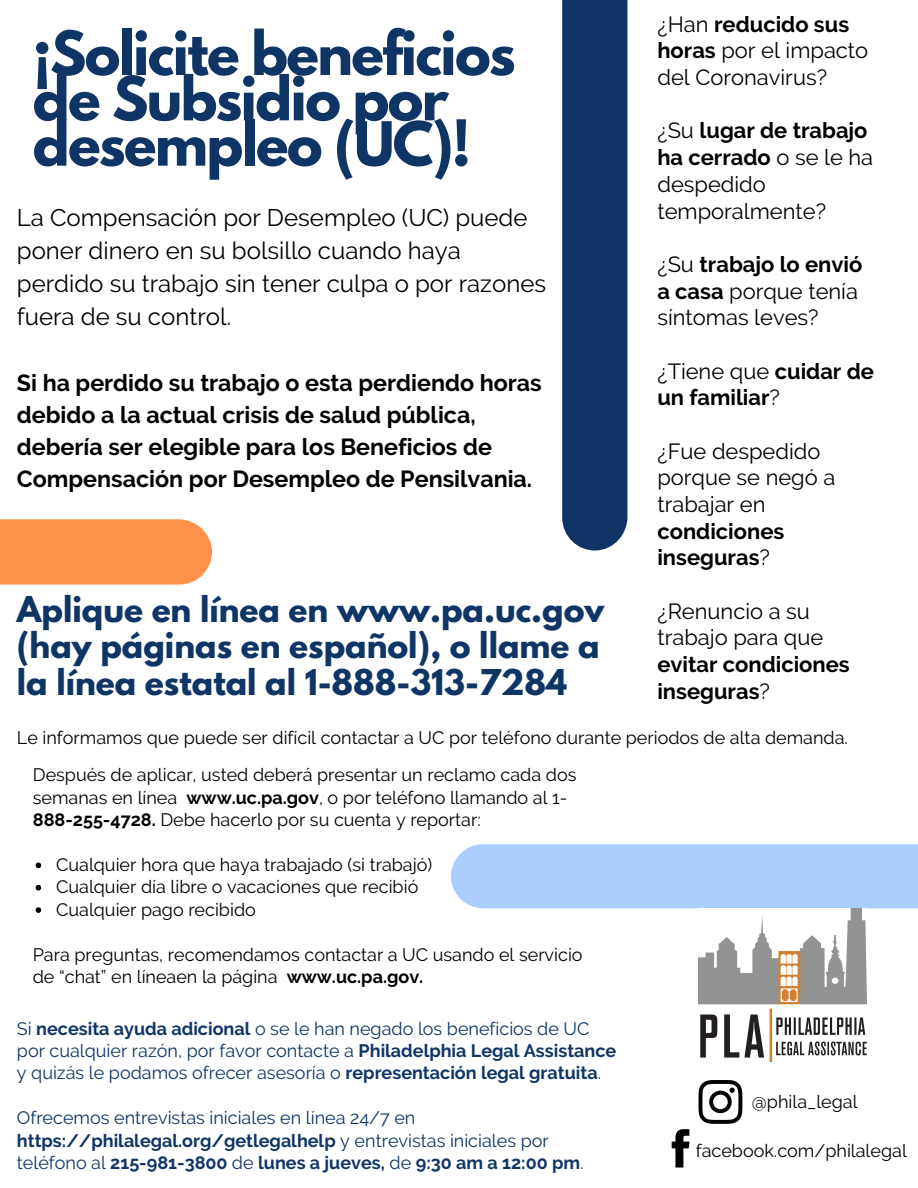
<style>
.page{position:relative;width:918px;height:1188px;background:#fff}
.page>*{position:absolute;margin:0;border:0;box-sizing:border-box;transform-origin:0 0}
.t1{font:700 54px/45.3px "League Spartan";letter-spacing:-.03em;color:#0f3566}
.t2{font:700 31.5px/36.6px "League Spartan";color:#0f3566}
.t3{font:24px/33px "Raleway";color:#000}
.t4{font:700 23.25px/32.2px "Raleway";color:#000}
.t5{font:21.9px/26.7px "Raleway";color:#000}
.t6{font:700 21.9px/26.7px "Raleway";color:#000}
.t7{font:18px/22.4px "Raleway";color:#000}
.t8{font:18px/22.4px "Raleway";color:#0f3566}
.s1{font-weight:700}
.s2{font-weight:400}
</style>
<div class="page">
<div style="left:0;top:519px;width:212px;height:66px;background:#ff914d"></div>
<svg style="left:36px;top:863px;width:5px;height:5px"></svg>
<svg style="left:36px;top:885px;width:5px;height:6px"></svg>
<svg style="left:36px;top:907px;width:5px;height:6px"></svg>
<div style="left:451px;top:844px;width:467px;height:64px;background:#aacfff"></div>
<div style="left:562px;top:0;width:65px;height:551px;background:#0f3566"></div>
<img style="left:699px;top:908px;width:167px;height:153px">
<svg style="left:672px;top:1129px;width:17px;height:39px"></svg>
<svg style="left:699px;top:1080px;width:43px;height:44px"></svg>
<h1 class="t1" style="left:33px;top:37px;width:484px">¡Solicite beneficios de Subsidio por desempleo (UC)!</h1>
<h3 class="t3" style="left:17px;top:201px;width:531px">La Compensación por Desempleo (UC) puede poner dinero en su bolsillo cuando haya perdido su trabajo sin tener culpa o por razones fuera de su control.</h3>
<p class="t4" style="left:17px;top:366px;width:526px">Si ha perdido su trabajo o esta perdiendo horas debido a la actual crisis de salud pública, debería ser elegible para los Beneficios de Compensación por Desempleo de Pensilvania.</p>
<h2 class="t2" style="left:17px;top:595px;width:589px">Aplique en línea en www.pa.uc.gov (hay páginas en español), o llame a la línea estatal al 1-888-313-7284</h2>
<p class="t5" style="left:657px;top:11px;width:212px">¿Han <span class="s1">reducido sus horas</span> por el impacto del Coronavirus?</p>
<p class="t5" style="left:657px;top:117px;width:217px">¿Su <span class="s1">lugar de trabajo ha cerrado</span> o se le ha despedido temporalmente?</p>
<p class="t5" style="left:657px;top:251px;width:206px">¿Su <span class="s1">trabajo lo envió a casa</span> porque tenía síntomas leves?</p>
<p class="t6" style="left:657px;top:358px;width:218px"><span class="s2">¿Tiene que</span> cuidar de un familiar<span class="s2">?</span></p>
<p class="t5" style="left:657px;top:438px;width:179px">¿Fue despedido porque se negó a trabajar en</p>
<p class="t6" style="left:657px;top:518px;width:128px">condiciones inseguras<span class="s2">?</span></p>
<p class="t5" style="left:657px;top:598px;width:167px">¿Renuncio a su trabajo para que</p>
<p class="t6" style="left:657px;top:651px;width:194px">evitar condiciones inseguras<span class="s2">?</span></p>
<p class="t7" style="left:17px;top:726px;width:833px">Le informamos que puede ser difícil contactar a UC por teléfono durante periodos de alta demanda.</p>
<p class="t7" style="left:33px;top:764px;width:545px">Después de aplicar, usted deberá presentar un reclamo cada dos semanas en línea <span class="s1">www.uc.pa.gov</span>, o por teléfono llamando al 1-<br><span class="s1">888-255-4728.</span> Debe hacerlo por su cuenta y reportar:</p>
<p class="t7" style="left:56px;top:853px;width:378px">Cualquier hora que haya trabajado (si trabajó)<br>Cualquier día libre o vacaciones que recibió<br>Cualquier pago recibido</p>
<p class="t7" style="left:33px;top:943px;width:551px">Para preguntas, recomendamos contactar a UC usando el servicio de “chat” en líneaen la página <span class="s1">www.uc.pa.gov.</span></p>
<p class="t8" style="left:17px;top:1017px;width:601px">Si <span class="s1">necesita ayuda adicional</span> o se le han negado los beneficios de UC por cualquier razón, por favor contacte a <span class="s1">Philadelphia Legal Assistance </span>y quizás le podamos ofrecer asesoría o <span class="s1">representación legal gratuita</span>.</p>
<p class="t8" style="left:17px;top:1107px;width:568px">Ofrecemos entrevistas iniciales en línea 24/7 en <span class="s1">https://philalegal.org/getlegalhelp</span> y entrevistas iniciales por teléfono al <span class="s1">215-981-3800</span> de <span class="s1">lunes a jueves,</span> de <span class="s1">9:30 am a 12:00 pm</span>.</p>
<p class="t7" style="left:752px;top:1090px;width:107px">@phila_legal</p>
<p class="t7" style="left:696px;top:1139px;width:213px">facebook.com/philalegal</p>
</div>
